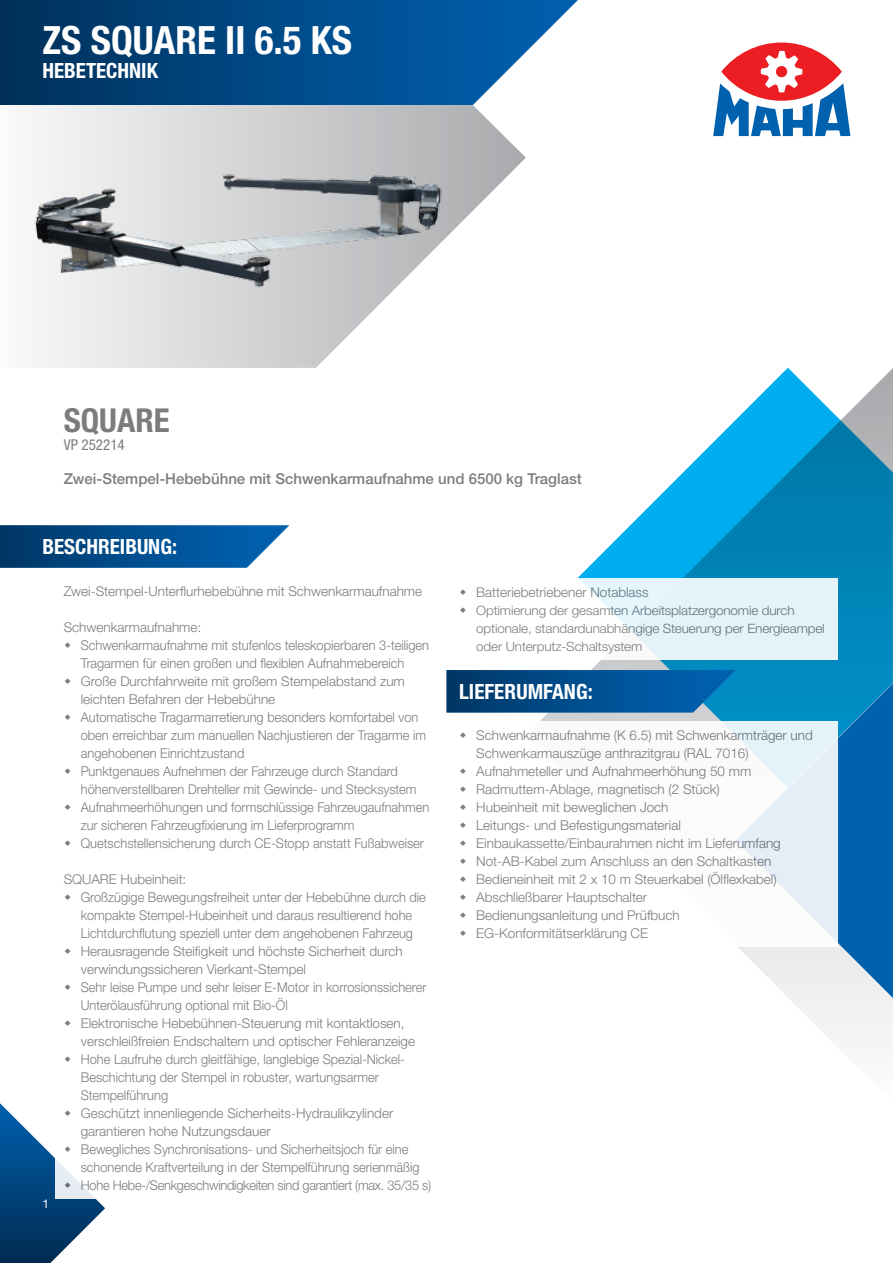
<style>
.page{position:relative;width:893px;height:1263px;background:#fff}
.page>*{position:absolute;margin:0;border:0;box-sizing:border-box;transform-origin:0 0}
.t1{font:700 condensed 39px "Helvetica Neue LTW1 G";color:#fff}
.t2{font:700 condensed 33px "Helvetica Neue LTW1 G";color:#6d6e71}
.t3{font:700 condensed 21px "Helvetica Neue LTW1 G";color:#fff}
.t4{font:500 15px "Helvetica Neue LTW1 G";color:#6d6e71}
.t5{font:condensed 15px "Helvetica Neue LTW1 G";color:#6d6e71}
.t6{font:300 13.5px/18px "Helvetica Neue LTW1 G";color:#6d6e71}
.t7{font:300 12.9px/18px "Helvetica Neue LTW1 G";letter-spacing:-.01em;color:#6d6e71;scale:1.05 1}
.t8{font:12px "Helvetica Neue LTW1 G";color:#fff}
</style>
<div class="page">
<svg style="left:526px;top:368px;width:367px;height:669px"></svg>
<svg style="left:736px;top:683px;width:157px;height:315px;background:#3e8fc4"></svg>
<svg style="left:0;top:0;width:578px;height:105px;background:#17588e"></svg>
<svg style="left:0;top:525px;width:289px;height:43px;background:#135b95"></svg>
<svg style="left:446px;top:670px;width:290px;height:42px;background:#015290"></svg>
<svg style="left:721px;top:43px;width:121px;height:58px"></svg>
<svg style="left:713px;top:51px;width:137px;height:85px"></svg>
<div style="left:451px;top:578px;width:387px;height:81px;background:linear-gradient(to right,#fff,#ddeef6)"></div>
<div style="left:451px;top:721px;width:387px;height:226px;background:linear-gradient(to right,#fff,#eef4f8)"></div>
<svg style="left:36px;top:105px;width:490px;height:263px"></svg>
<img style="left:34px;top:105px;width:416px;height:259px">
<svg style="left:0;top:1103px;width:105px;height:160px"></svg>
<svg style="left:460px;top:589px;width:6px;height:6px"></svg>
<svg style="left:460px;top:607px;width:6px;height:6px"></svg>
<svg style="left:460px;top:733px;width:6px;height:5px"></svg>
<svg style="left:460px;top:769px;width:6px;height:5px"></svg>
<svg style="left:460px;top:787px;width:6px;height:5px"></svg>
<svg style="left:460px;top:805px;width:6px;height:5px"></svg>
<svg style="left:460px;top:823px;width:6px;height:5px"></svg>
<svg style="left:460px;top:841px;width:6px;height:5px"></svg>
<svg style="left:460px;top:859px;width:6px;height:5px"></svg>
<svg style="left:460px;top:877px;width:6px;height:5px"></svg>
<svg style="left:460px;top:895px;width:6px;height:5px"></svg>
<svg style="left:460px;top:913px;width:6px;height:5px"></svg>
<svg style="left:460px;top:931px;width:6px;height:5px"></svg>
<h1 class="t1" style="left:43px;top:17px;width:311px">ZS SQUARE II 6.5 KS</h1>
<h3 class="t3" style="left:43px;top:58px;width:117px">HEBETECHNIK</h3>
<h2 class="t2" style="left:64px;top:401px;width:107px">SQUARE</h2>
<p class="t5" style="left:64px;top:436px;width:62px">VP 252214</p>
<p class="t4" style="left:64px;top:470px;width:520px">Zwei-Stempel-Hebebühne mit Schwenkarmaufnahme und 6500 kg Traglast</p>
<h3 class="t3" style="left:43px;top:534px;width:136px">BESCHREIBUNG:</h3>
<p class="t8" style="left:43px;top:1196px;width:8px">1</p>
<p class="t6" style="left:64px;top:582px;width:360px">Zwei-Stempel-Unterflurhebebühne mit Schwenkarmaufnahme</p>
<p class="t6" style="left:81px;top:618px;width:350px;text-indent:-17px">Schwenkarmaufnahme:<br>Schwenkarmaufnahme mit stufenlos teleskopierbaren 3-teiligen Tragarmen für einen großen und flexiblen Aufnahmebereich Große Durchfahrweite mit großem Stempelabstand zum leichten Befahren der Hebebühne<br>Automatische Tragarmarretierung besonders komfortabel von oben erreichbar zum manuellen Nachjustieren der Tragarme im angehobenen Einrichtzustand<br>Punktgenaues Aufnehmen der Fahrzeuge durch Standard höhenverstellbaren Drehteller mit Gewinde- und Stecksystem Aufnahmeerhöhungen und formschlüssige Fahrzeugaufnahmen zur sicheren Fahrzeugfixierung im Lieferprogramm Quetschstellensicherung durch CE-Stopp anstatt Fußabweiser</p>
<p class="t6" style="left:81px;top:870px;width:352px;text-indent:-17px">SQUARE Hubeinheit:<br>Großzügige Bewegungsfreiheit unter der Hebebühne durch die kompakte Stempel-Hubeinheit und daraus resultierend hohe Lichtdurchflutung speziell unter dem angehobenen Fahrzeug Herausragende Steifigkeit und höchste Sicherheit durch verwindungssicheren Vierkant-Stempel<br>Sehr leise Pumpe und sehr leiser E-Motor in korrosionssicherer Unterölausführung optional mit Bio-Öl<br>Elektronische Hebebühnen-Steuerung mit kontaktlosen, verschleißfreien Endschaltern und optischer Fehleranzeige Hohe Laufruhe durch gleitfähige, langlebige Spezial-Nickel-Beschichtung der Stempel in robuster, wartungsarmer Stempelführung<br>Geschützt innenliegende Sicherheits-Hydraulikzylinder garantieren hohe Nutzungsdauer<br>Bewegliches Synchronisations- und Sicherheitsjoch für eine schonende Kraftverteilung in der Stempelführung serienmäßig Hohe Hebe-/Senkgeschwindigkeiten sind garantiert (max. 35/35 s)</p>
<p class="t6" style="left:476px;top:583px;width:174px">Batteriebetriebener Notablass</p>
<p class="t7" style="left:476px;top:601px;width:333px">Optimierung der gesamten Arbeitsplatzergonomie durch optionale, standardunabhängige Steuerung per Energieampel oder Unterputz-Schaltsystem</p>
<h3 class="t3" style="left:459px;top:679px;width:135px">LIEFERUMFANG:</h3>
<p class="t6" style="left:476px;top:727px;width:338px">Schwenkarmaufnahme (K 6.5) mit Schwenkarmträger und Schwenkarmauszüge anthrazitgrau (RAL 7016)<br>Aufnahmeteller und Aufnahmeerhöhung 50 mm Radmuttern-Ablage, magnetisch (2 Stück)<br>Hubeinheit mit beweglichen Joch<br>Leitungs- und Befestigungsmaterial Einbaukassette/Einbaurahmen nicht im Lieferumfang Not-AB-Kabel zum Anschluss an den Schaltkasten Bedieneinheit mit 2 x 10 m Steuerkabel (Ölflexkabel)<br>Abschließbarer Hauptschalter<br>Bedienungsanleitung und Prüfbuch EG-Konformitätserklärung CE</p>
</div>
